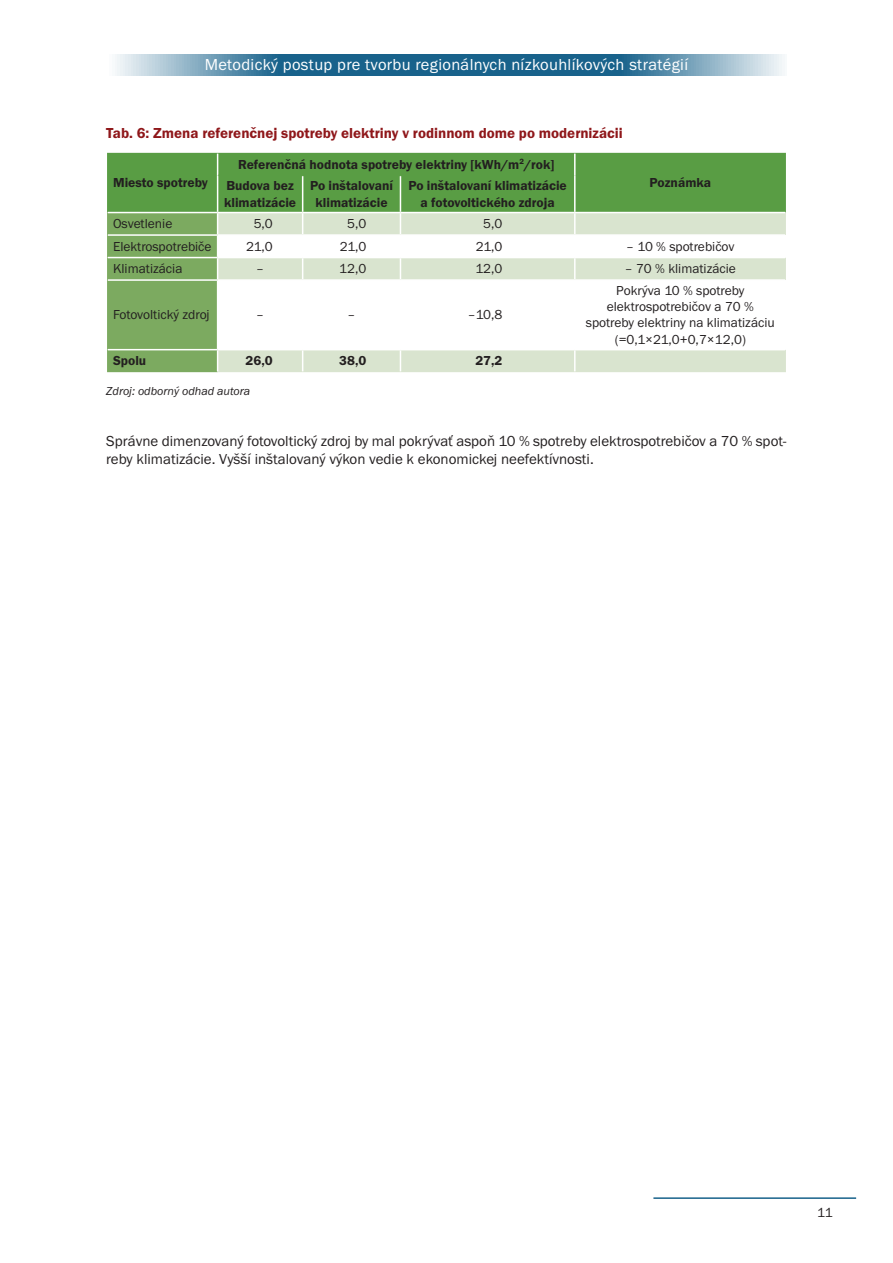
<style>
.page{position:relative;width:893px;height:1263px;background:#fff}
.page>*{position:absolute;margin:0;border:0;box-sizing:border-box;transform-origin:0 0}
.t1{font:16.5px "Franklin Got Itc TOT Boo";letter-spacing:.02em;color:#fff}
.text{font:15px/18px "Franklin Got Itc TOT Boo";color:#231f20}
.tabulka_graf{font:15px "Franklin Got Itc TOT Dem";color:#8f171a}
.obsah_tabulky{font:13.5px/16.2px "Franklin Got Itc TOT Boo";color:#231f20;text-align:center}
.obsah_tabulky-2{font:13.5px/16.2px "Franklin Got Itc TOT Dem";color:#231f20;text-align:center}
.zdroj{font:12px "Franklin Got Itc TOT Boo Ita";color:#231f20}
</style>
<div class="page">
<svg style="left:115px;top:54px;width:670px;height:21px;background:#4e86a6"></svg>
<hr style="left:653px;top:1197px;width:203px;height:2px;background:#18628b">
<svg style="left:107px;top:153px;width:679px;height:219px"></svg>
<hr style="left:218px;top:175px;width:85px;height:1px;background:#599d44">
<hr style="left:303px;top:175px;width:97px;height:1px;background:#599d44">
<hr style="left:400px;top:175px;width:174px;height:1px;background:#599d44">
<hr style="left:574px;top:154px;width:2px;height:21px;background:#fff">
<hr style="left:574px;top:175px;width:2px;height:37px;background:#fff">
<hr style="left:575px;top:212px;width:210px;height:1px;background:#fff">
<p class="t1" style="left:205px;top:56px;width:485px">Metodický postup pre tvorbu regionálnych nízkouhlíkových stratégií</p>
<p class="tabulka_graf" style="left:106px;top:124px;width:518px">Tab. 6: Zmena referenčnej spotreby elektriny v rodinnom dome po modernizácii</p>
<p class="obsah_tabulky-2" style="left:113px;top:175px;width:96px">Miesto spotreby</p>
<p class="obsah_tabulky-2" style="left:238px;top:156px;width:318px">Referenčná hodnota spotreby elektriny [kWh/m<sup>2</sup>/rok]</p>
<p class="obsah_tabulky-2" style="left:226px;top:178px;width:69px">Budova bez</p>
<p class="obsah_tabulky-2" style="left:650px;top:175px;width:63px">Poznámka</p>
<p class="obsah_tabulky-2" style="left:224px;top:194px;width:74px">klimatizácie</p>
<p class="obsah_tabulky-2" style="left:310px;top:178px;width:85px">Po inštalovaní klimatizácie</p>
<p class="obsah_tabulky-2" style="left:408px;top:178px;width:160px">Po inštalovaní klimatizácie a fotovoltického zdroja</p>
<p class="obsah_tabulky" style="left:113px;top:216px;width:61px">Osvetlenie</p>
<p class="obsah_tabulky" style="left:254px;top:216px;width:21px">5,0</p>
<p class="obsah_tabulky" style="left:347px;top:216px;width:21px">5,0</p>
<p class="obsah_tabulky" style="left:483px;top:216px;width:21px">5,0</p>
<p class="obsah_tabulky" style="left:113px;top:238px;width:100px">Elektrospotrebiče</p>
<p class="obsah_tabulky" style="left:246px;top:238px;width:28px">21,0</p>
<p class="obsah_tabulky" style="left:340px;top:238px;width:28px">21,0</p>
<p class="obsah_tabulky" style="left:476px;top:238px;width:28px">21,0</p>
<p class="obsah_tabulky" style="left:626px;top:238px;width:110px">– 10 % spotrebičov</p>
<p class="obsah_tabulky" style="left:113px;top:261px;width:71px">Klimatizácia</p>
<p class="obsah_tabulky" style="left:256px;top:261px;width:9px">–</p>
<p class="obsah_tabulky" style="left:339px;top:261px;width:29px">12,0</p>
<p class="obsah_tabulky" style="left:475px;top:261px;width:29px">12,0</p>
<p class="obsah_tabulky" style="left:625px;top:261px;width:113px">– 70 % klimatizácie</p>
<p class="obsah_tabulky" style="left:113px;top:307px;width:98px">Fotovoltický zdroj</p>
<p class="obsah_tabulky" style="left:256px;top:307px;width:9px">–</p>
<p class="obsah_tabulky" style="left:348px;top:307px;width:9px">–</p>
<p class="obsah_tabulky" style="left:468px;top:307px;width:36px">–10,8</p>
<p class="obsah_tabulky" style="left:586px;top:283px;width:190px">Pokrýva 10 % spotreby elektrospotrebičov a 70 % spotreby elektriny na klimatizáciu (=0,1×21,0+0,7×12,0)</p>
<p class="obsah_tabulky-2" style="left:113px;top:353px;width:35px">Spolu</p>
<p class="obsah_tabulky-2" style="left:246px;top:353px;width:29px">26,0</p>
<p class="obsah_tabulky-2" style="left:339px;top:353px;width:29px">38,0</p>
<p class="obsah_tabulky-2" style="left:476px;top:353px;width:28px">27,2</p>
<p class="zdroj" style="left:106px;top:384px;width:146px">Zdroj: odborný odhad autora</p>
<p class="text" style="left:106px;top:432px;width:682px">Správne dimenzovaný fotovoltický zdroj by mal pokrývať aspoň 10 % spotreby elektrospotrebičov a 70 % spot&shy;reby klimatizácie. Vyšší inštalovaný výkon vedie k ekonomickej neefektívnosti.</p>
<p class="obsah_tabulky" style="left:817px;top:1204px;width:17px">11</p>
</div>
